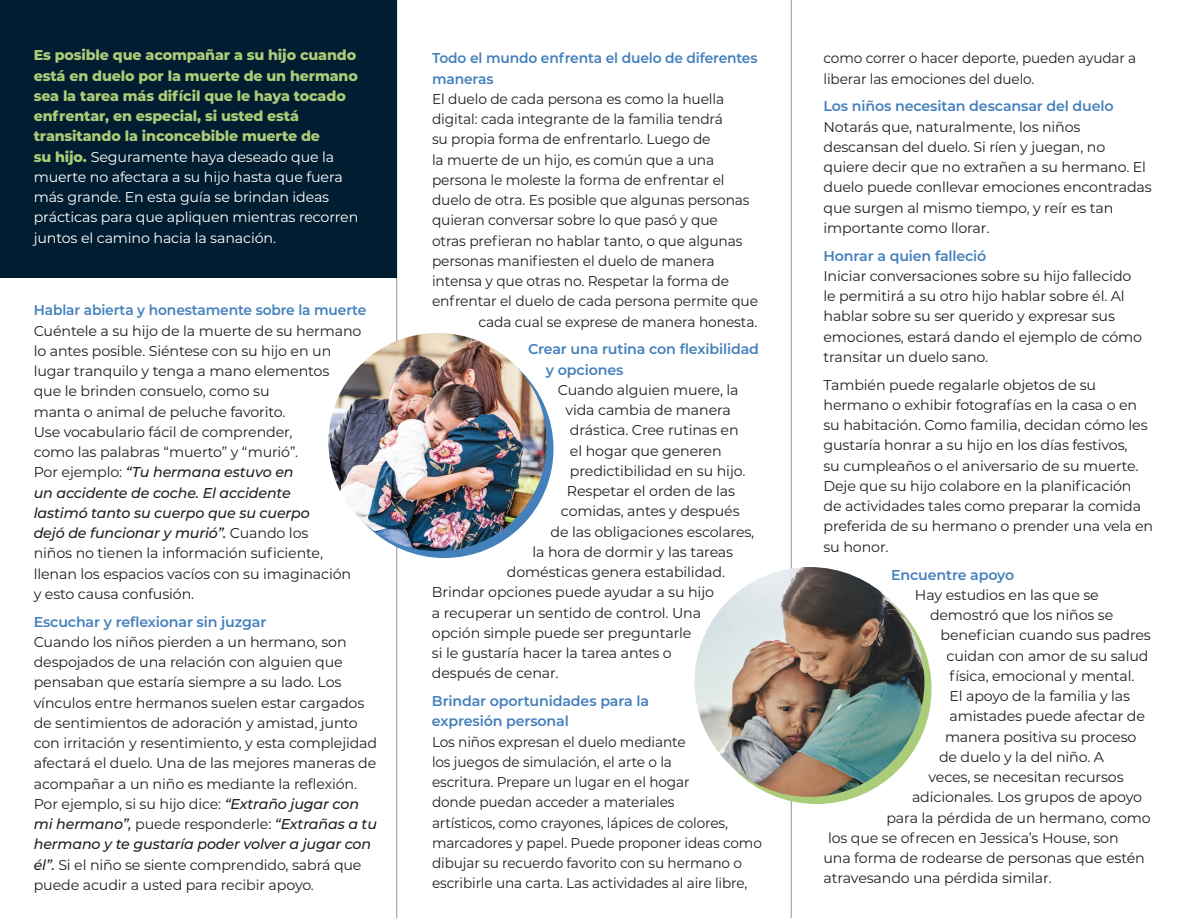
<style>
.page{position:relative;width:1188px;height:918px;background:#fff}
.page>*{position:absolute;margin:0;border:0;box-sizing:border-box;transform-origin:0 0}
.t1{font:14.25px/20.2px "Montserrat";letter-spacing:-.01em;color:#231f20}
.t2{font:14.25px/20.2px "Montserrat";letter-spacing:-.01em;color:#231f20;scale:.96 1}
.t3{font:800 14.25px/20.2px "Montserrat";letter-spacing:-.01em;color:#abcc78}
.t4{font:600 14.25px/20.2px "Montserrat";letter-spacing:-.01em;color:#4480bc}
.s1{font-weight:400;color:#fff}
.s2{font-weight:500;font-style:italic}
</style>
<div class="page">
<hr style="left:396px;top:0;width:1px;height:918px;background:#939598">
<hr style="left:791px;top:0;width:1px;height:918px;background:#939598">
<div style="left:0;top:0;width:397px;height:278px;background:#001d31"></div>
<div style="left:702px;top:574px;width:229px;height:230px;background:#abcc78;border-radius:50%"></div>
<img style="left:694px;top:567px;width:230px;height:230px;border-radius:115px">
<div style="left:335px;top:340px;width:218px;height:218px;background:#4480bc;border-radius:50%"></div>
<img style="left:328px;top:333px;width:219px;height:218px;border-radius:109px">
<p class="t3" style="left:34px;top:44px;width:326px">Es posible que acompañar a su hijo cuando está en duelo por la muerte de un hermano sea la tarea más difícil que le haya tocado enfrentar, en especial, si usted está transitando la inconcebible muerte de<br>su hijo. <span class="s1">Seguramente haya deseado que la muerte no afectara a su hijo hasta que fuera más grande. En esta guía se brindan ideas prácticas para que apliquen mientras recorren juntos el camino hacia la sanación.</span></p>
<p class="t2" style="left:824px;top:48px;width:327px">como correr o hacer deporte, pueden ayudar a liberar las emociones del duelo.</p>
<p class="t4" style="left:432px;top:47px;width:327px">Todo el mundo enfrenta el duelo de diferentes maneras</p>
<p class="t1" style="left:432px;top:88px;width:294px">El duelo de cada persona es como la huella</p>
<p class="t1" style="left:432px;top:108px;width:293px">digital: cada integrante de la familia tendrá</p>
<p class="t1" style="left:432px;top:129px;width:280px">su propia forma de enfrentarlo. Luego de</p>
<p class="t1" style="left:432px;top:149px;width:284px">la muerte de un hijo, es común que a una</p>
<p class="t1" style="left:432px;top:169px;width:294px">persona le moleste la forma de enfrentar el</p>
<p class="t1" style="left:432px;top:189px;width:319px">duelo de otra. Es posible que algunas personas</p>
<p class="t1" style="left:432px;top:210px;width:287px">quieran conversar sobre lo que pasó y que</p>
<p class="t1" style="left:432px;top:230px;width:312px">otras prefieran no hablar tanto, o que algunas</p>
<p class="t1" style="left:432px;top:250px;width:284px">personas manifiesten el duelo de manera</p>
<p class="t1" style="left:432px;top:270px;width:299px">intensa y que otras no. Respetar la forma de</p>
<p class="t1" style="left:432px;top:291px;width:328px">enfrentar el duelo de cada persona permite que</p>
<p class="t1" style="left:478px;top:311px;width:280px">cada cual se exprese de manera honesta.</p>
<p class="t4" style="left:546px;top:339px;width:215px;text-indent:-18px">Crear una rutina con flexibilidad y opciones</p>
<p class="t1" style="left:558px;top:379px;width:182px">Cuando alguien muere, la</p>
<p class="t1" style="left:565px;top:399px;width:167px">vida cambia de manera</p>
<p class="t1" style="left:570px;top:420px;width:170px">drástica. Cree rutinas en</p>
<p class="t1" style="left:570px;top:440px;width:153px">el hogar que generen</p>
<p class="t1" style="left:570px;top:460px;width:177px">predictibilidad en su hijo.</p>
<p class="t1" style="left:567px;top:480px;width:170px">Respetar el orden de las</p>
<p class="t1" style="left:561px;top:501px;width:180px">comidas, antes y después</p>
<p class="t1" style="left:550px;top:521px;width:205px">de las obligaciones escolares,</p>
<p class="t1" style="left:532px;top:541px;width:202px">la hora de dormir y las tareas</p>
<p class="t1" style="left:507px;top:561px;width:220px">domésticas genera estabilidad.</p>
<p class="t1" style="left:432px;top:582px;width:284px">Brindar opciones puede ayudar a su hijo</p>
<p class="t1" style="left:432px;top:602px;width:271px">a recuperar un sentido de control. Una</p>
<p class="t1" style="left:432px;top:622px;width:261px">opción simple puede ser preguntarle</p>
<p class="t1" style="left:432px;top:642px;width:241px">si le gustaría hacer la tarea antes o</p>
<p class="t1" style="left:432px;top:663px;width:128px">después de cenar.</p>
<p class="t4" style="left:432px;top:690px;width:219px">Brindar oportunidades para la expresión personal</p>
<p class="t2" style="left:432px;top:731px;width:345px">Los niños expresan el duelo mediante<br>los juegos de simulación, el arte o la<br>escritura. Prepare un lugar en el hogar<br>donde puedan acceder a materiales<br>artísticos, como crayones, lápices de colores, marcadores y papel. Puede proponer ideas como dibujar su recuerdo favorito con su hermano o escribirle una carta. Las actividades al aire libre,</p>
<p class="t4" style="left:824px;top:96px;width:292px">Los niños necesitan descansar del duelo</p>
<p class="t1" style="left:824px;top:116px;width:330px">Notarás que, naturalmente, los niños descansan del duelo. Si ríen y juegan, no quiere decir que no extrañen a su hermano. El duelo puede conllevar emociones encontradas que surgen al mismo tiempo, y reír es tan importante como llorar.</p>
<p class="t4" style="left:824px;top:245px;width:164px">Honrar a quien falleció</p>
<p class="t1" style="left:824px;top:265px;width:320px">Iniciar conversaciones sobre su hijo fallecido le permitirá a su otro hijo hablar sobre él. Al hablar sobre su ser querido y expresar sus emociones, estará dando el ejemplo de cómo transitar un duelo sano.</p>
<p class="t1" style="left:824px;top:374px;width:331px">También puede regalarle objetos de su hermano o exhibir fotografías en la casa o en su habitación. Como familia, decidan cómo les gustaría honrar a su hijo en los días festivos,<br>su cumpleaños o el aniversario de su muerte.<br>Deje que su hijo colabore en la planificación<br>de actividades tales como preparar la comida preferida de su hermano o prender una vela en su honor.</p>
<p class="t4" style="left:891px;top:564px;width:125px">Encuentre apoyo</p>
<p class="t1" style="left:915px;top:584px;width:185px">Hay estudios en las que se</p>
<p class="t1" style="left:930px;top:604px;width:185px">demostró que los niños se</p>
<p class="t1" style="left:941px;top:625px;width:212px">benefician cuando sus padres</p>
<p class="t1" style="left:947px;top:645px;width:204px">cuidan con amor de su salud</p>
<p class="t1" style="left:950px;top:665px;width:187px">física, emocional y mental.</p>
<p class="t1" style="left:950px;top:685px;width:182px">El apoyo de la familia y las</p>
<p class="t1" style="left:950px;top:706px;width:197px">amistades puede afectar de</p>
<p class="t1" style="left:945px;top:726px;width:193px">manera positiva su proceso</p>
<p class="t1" style="left:939px;top:746px;width:167px">de duelo y la del niño. A</p>
<p class="t1" style="left:929px;top:766px;width:197px">veces, se necesitan recursos</p>
<p class="t1" style="left:912px;top:787px;width:232px">adicionales. Los grupos de apoyo</p>
<p class="t1" style="left:887px;top:807px;width:266px">para la pérdida de un hermano, como</p>
<p class="t1" style="left:828px;top:827px;width:292px">los que se ofrecen en Jessica’s House, son</p>
<p class="t1" style="left:824px;top:847px;width:323px">una forma de rodearse de personas que estén</p>
<p class="t1" style="left:824px;top:868px;width:230px">atravesando una pérdida similar.</p>
<p class="t4" style="left:34px;top:299px;width:334px">Hablar abierta y honestamente sobre la muerte</p>
<p class="t1" style="left:34px;top:320px;width:329px">Cuéntele a su hijo de la muerte de su hermano lo antes posible. Siéntese con su hijo en un lugar tranquilo y tenga a mano elementos<br>que le brinden consuelo, como su<br>manta o animal de peluche favorito.<br>Use vocabulario fácil de comprender,<br>como las palabras “muerto” y “murió”.<br>Por ejemplo: <span class="s2">“Tu hermana estuvo en<br>un accidente de coche. El accidente<br>lastimó tanto su cuerpo que su cuerpo<br>dejó de funcionar y murió”.</span> Cuando los<br>niños no tienen la información suficiente, llenan los espacios vacíos con su imaginación y esto causa confusión.</p>
<p class="t4" style="left:34px;top:611px;width:234px">Escuchar y reflexionar sin juzgar</p>
<p class="t1" style="left:34px;top:631px;width:345px">Cuando los niños pierden a un hermano, son despojados de una relación con alguien que pensaban que estaría siempre a su lado. Los vínculos entre hermanos suelen estar cargados de sentimientos de adoración y amistad, junto con irritación y resentimiento, y esta complejidad afectará el duelo. Una de las mejores maneras de acompañar a un niño es mediante la reflexión.<br>Por ejemplo, si su hijo dice: <span class="s2">“Extraño jugar con mi hermano”,</span> puede responderle: <span class="s2">“Extrañas a tu hermano y te gustaría poder volver a jugar con él”.</span> Si el niño se siente comprendido, sabrá que puede acudir a usted para recibir apoyo.</p>
</div>
